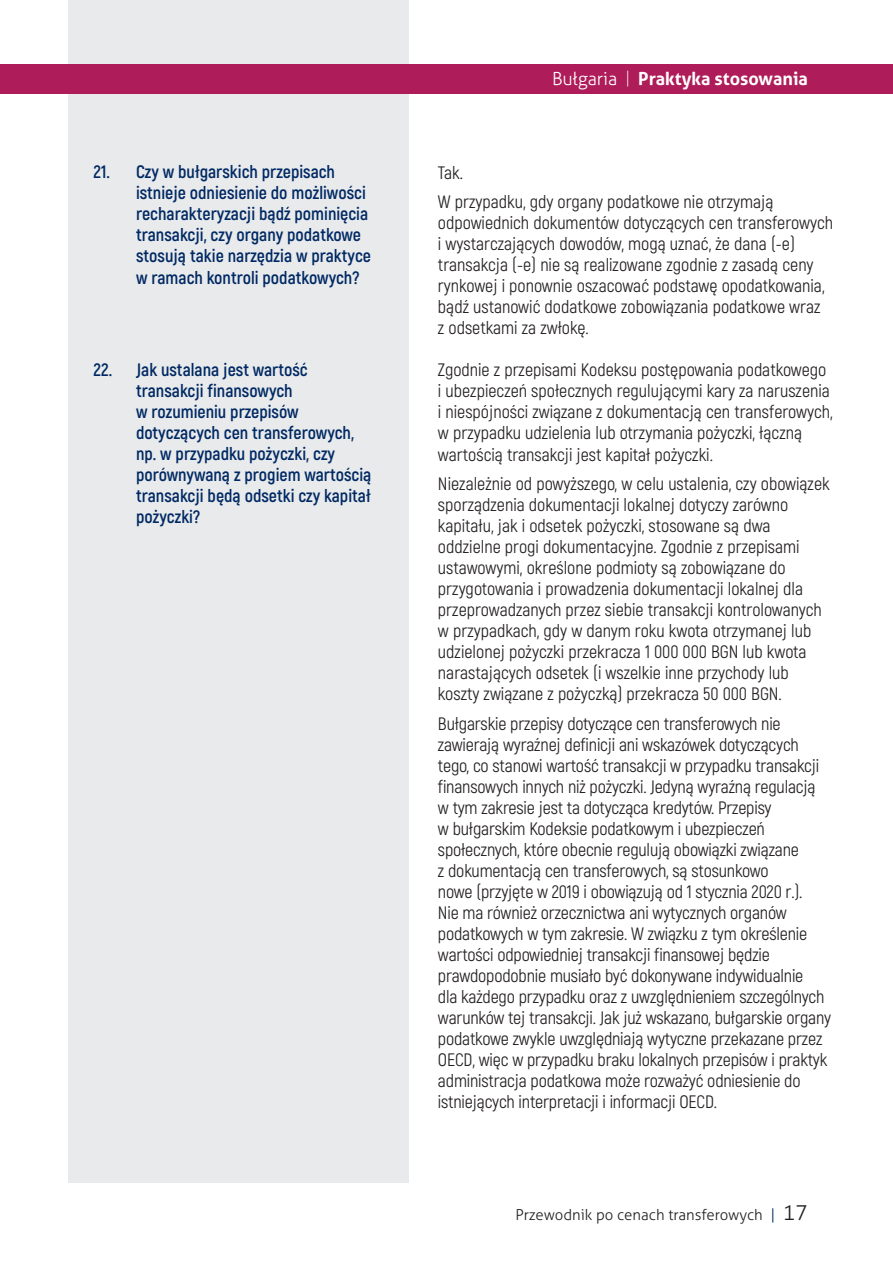
<style>
.page{position:relative;width:893px;height:1263px;background:#fff}
.page>*{position:absolute;margin:0;border:0;box-sizing:border-box;transform-origin:0 0}
.TekstProfil{font:18px/21px "Akrobat";letter-spacing:-.01em;color:#231f20}
.pytania_Q_A{font:700 18px/21px "Akrobat";color:#002964}
.t1{font:700 18px "Aller";color:#fff}
.t2{font:300 15px "Aller";color:#231f20}
.s1{font-weight:300}
.s2{font-family:"Akrobat";font-weight:300}
.s3{color:#002964}
.s4{font-size:21px}
</style>
<div class="page">
<div style="left:68px;top:0;width:340px;height:1183px;background:#e9eaeb"></div>
<div style="left:0;top:64px;width:893px;height:29px;background:#ae1c5a"></div>
<p class="t1" style="left:552px;top:67px;width:257px"><span class="s1">Bułgaria</span> <span class="s2">|</span> Praktyka stosowania</p>
<p class="pytania_Q_A" style="left:94px;top:162px;width:18px">21.</p>
<p class="pytania_Q_A" style="left:136px;top:162px;width:237px">Czy w bułgarskich przepisach istnieje odniesienie do możliwości recharakteryzacji bądź pominięcia transakcji, czy organy podatkowe stosują takie narzędzia w praktyce w ramach kontroli podatkowych?</p>
<p class="TekstProfil" style="left:438px;top:162px;width:27px">Tak.</p>
<p class="TekstProfil" style="left:438px;top:191px;width:397px">W przypadku, gdy organy podatkowe nie otrzymają odpowiednich dokumentów dotyczących cen transferowych i wystarczających dowodów, mogą uznać, że dana (-e) transakcja (-e) nie są realizowane zgodnie z zasadą ceny rynkowej i ponownie oszacować podstawę opodatkowania, bądź ustanowić dodatkowe zobowiązania podatkowe wraz<br>z odsetkami za zwłokę.</p>
<p class="pytania_Q_A" style="left:94px;top:360px;width:20px">22.</p>
<p class="pytania_Q_A" style="left:136px;top:360px;width:237px">Jak ustalana jest wartość transakcji finansowych<br>w rozumieniu przepisów dotyczących cen transferowych, np. w przypadku pożyczki, czy porównywaną z progiem wartością transakcji będą odsetki czy kapitał pożyczki?</p>
<p class="TekstProfil" style="left:438px;top:360px;width:396px">Zgodnie z przepisami Kodeksu postępowania podatkowego i ubezpieczeń społecznych regulującymi kary za naruszenia i niespójności związane z dokumentacją cen transferowych, w przypadku udzielenia lub otrzymania pożyczki, łączną wartością transakcji jest kapitał pożyczki.</p>
<p class="TekstProfil" style="left:438px;top:473px;width:393px">Niezależnie od powyższego, w celu ustalenia, czy obowiązek sporządzenia dokumentacji lokalnej dotyczy zarówno kapitału, jak i odsetek pożyczki, stosowane są dwa oddzielne progi dokumentacyjne. Zgodnie z przepisami ustawowymi, określone podmioty są zobowiązane do przygotowania i prowadzenia dokumentacji lokalnej dla przeprowadzanych przez siebie transakcji kontrolowanych w przypadkach, gdy w danym roku kwota otrzymanej lub udzielonej pożyczki przekracza 1 000 000 BGN lub kwota narastających odsetek (i wszelkie inne przychody lub koszty związane z pożyczką) przekracza 50 000 BGN.</p>
<p class="TekstProfil" style="left:438px;top:713px;width:394px">Bułgarskie przepisy dotyczące cen transferowych nie zawierają wyraźnej definicji ani wskazówek dotyczących tego, co stanowi wartość transakcji w przypadku transakcji finansowych innych niż pożyczki. Jedyną wyraźną regulacją w tym zakresie jest ta dotycząca kredytów. Przepisy<br>w bułgarskim Kodeksie podatkowym i ubezpieczeń społecznych, które obecnie regulują obowiązki związane<br>z dokumentacją cen transferowych, są stosunkowo<br>nowe (przyjęte w 2019 i obowiązują od 1 stycznia 2020 r.).<br>Nie ma również orzecznictwa ani wytycznych organów podatkowych w tym zakresie. W związku z tym określenie wartości odpowiedniej transakcji finansowej będzie prawdopodobnie musiało być dokonywane indywidualnie<br>dla każdego przypadku oraz z uwzględnieniem szczególnych warunków tej transakcji. Jak już wskazano, bułgarskie organy podatkowe zwykle uwzględniają wytyczne przekazane przez OECD, więc w przypadku braku lokalnych przepisów i praktyk administracja podatkowa może rozważyć odniesienie do istniejących interpretacji i informacji OECD.</p>
<p class="t2" style="left:515px;top:1206px;width:294px">Przewodnik po cenach transferowych <span class="s3">|</span> <span class="s4">17</span></p>
</div>
